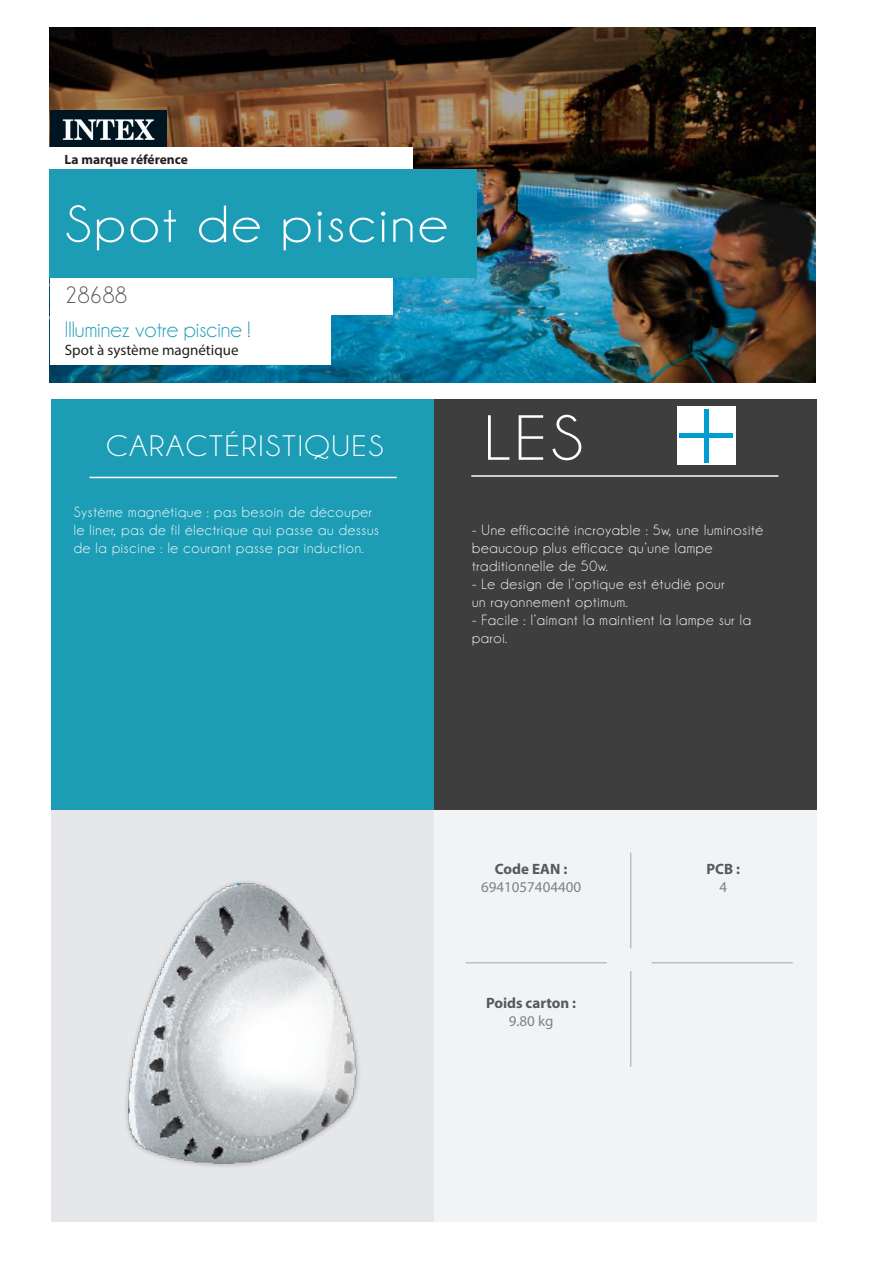
<style>
.page{position:relative;width:893px;height:1263px;background:#fff}
.page>*{position:absolute;margin:0;border:0;box-sizing:border-box;transform-origin:0 0}
.t1{font:64.5px "Champagne&Limousines";color:#fff;scale:1.1 1}
.t2{font:52.5px "Champagne&Limousines";letter-spacing:.05em;color:#fff;scale:1.1 1}
.t3{font:30px "Champagne&Limousines";letter-spacing:.05em;color:#fff;scale:1.1 1}
.t4{font:24px "Champagne&Limousines";color:#57585a}
.t5{font:22.5px "Champagne&Limousines";color:#1c9db5}
.t6{font:15px/18px "Champagne&Limousines";letter-spacing:.05em;color:#fff}
.t7{font:700 15px "Myriad Pro";color:#57585a}
.t8{font:15px "Myriad Pro";color:#231f20}
.t9{font:15px "Myriad Pro";color:#808285}
.t10{font:700 13.5px "Myriad Pro";color:#231f20}
</style>
<div class="page">
<img style="left:50px;top:27px;width:765px;height:356px">
<div style="left:50px;top:110px;width:117px;height:66px;background:#001522"></div>
<div style="left:50px;top:262px;width:342px;height:53px;background:#fff"></div>
<div style="left:50px;top:147px;width:363px;height:34px;background:#fff"></div>
<div style="left:50px;top:170px;width:427px;height:108px;background:#1c9db5"></div>
<div style="left:51px;top:399px;width:383px;height:412px;background:#1c9db5"></div>
<div style="left:434px;top:399px;width:382px;height:412px;background:#3e3e3f"></div>
<div style="left:51px;top:809px;width:383px;height:412px;background:#e6e7e9"></div>
<div style="left:434px;top:809px;width:382px;height:412px;background:#f2f3f4"></div>
<hr style="left:466px;top:962px;width:141px;height:1px;background:#bcbdc0">
<hr style="left:630px;top:853px;width:1px;height:95px;background:#bcbdc0">
<hr style="left:630px;top:971px;width:1px;height:96px;background:#bcbdc0">
<hr style="left:652px;top:962px;width:141px;height:1px;background:#bcbdc0">
<hr style="left:471px;top:475px;width:307px;height:2px;background:#fff">
<div style="left:677px;top:406px;width:59px;height:59px;background:#fff"></div>
<div style="left:704px;top:409px;width:5px;height:53px;background:#009ed0"></div>
<div style="left:680px;top:433px;width:53px;height:5px;background:#009ed0"></div>
<img style="left:63px;top:109px;width:92px;height:30px">
<hr style="left:90px;top:477px;width:307px;height:1px;background:#fff">
<img style="left:78px;top:881px;width:306px;height:341px">
<div style="left:50px;top:312px;width:281px;height:52px;background:#fff"></div>
<p class="t10" style="left:65px;top:150px;width:125px">La marque référence</p>
<p class="t2" style="left:65px;top:198px;width:349px">Spot de piscine</p>
<p class="t4" style="left:65px;top:283px;width:64px">28688</p>
<p class="t5" style="left:65px;top:318px;width:187px">Illuminez votre piscine !</p>
<p class="t8" style="left:65px;top:341px;width:175px">Spot à système magnétique</p>
<p class="t3" style="left:106px;top:431px;width:254px">CARACTÉRISTIQUES</p>
<p class="t6" style="left:74px;top:503px;width:300px">Système magnétique : pas besoin de découper</p>
<p class="t6" style="left:74px;top:521px;width:307px">le liner, pas de fil électrique qui passe au dessus</p>
<p class="t6" style="left:74px;top:539px;width:291px">de la piscine : le courant passe par induction.</p>
<p class="t1" style="left:484px;top:406px;width:92px">LES</p>
<p class="t6" style="left:472px;top:521px;width:293px">- Une efficacité incroyable : 5w, une luminosité</p>
<p class="t6" style="left:472px;top:539px;width:242px">beaucoup plus efficace qu’une lampe</p>
<p class="t6" style="left:472px;top:557px;width:137px">traditionnelle de 50w.</p>
<p class="t6" style="left:472px;top:575px;width:254px">- Le design de l’optique est étudié pour</p>
<p class="t6" style="left:472px;top:593px;width:157px">un rayonnement optimum.</p>
<p class="t6" style="left:472px;top:611px;width:280px">- Facile : l’aimant la maintient la lampe sur la paroi.</p>
<p class="t7" style="left:495px;top:859px;width:74px">Code EAN :</p>
<p class="t9" style="left:481px;top:878px;width:102px">6941057404400</p>
<p class="t7" style="left:486px;top:993px;width:92px">Poids carton :</p>
<p class="t9" style="left:509px;top:1012px;width:46px">9.80 kg</p>
<p class="t7" style="left:706px;top:859px;width:35px">PCB :</p>
<p class="t9" style="left:719px;top:878px;width:9px">4</p>
</div>
